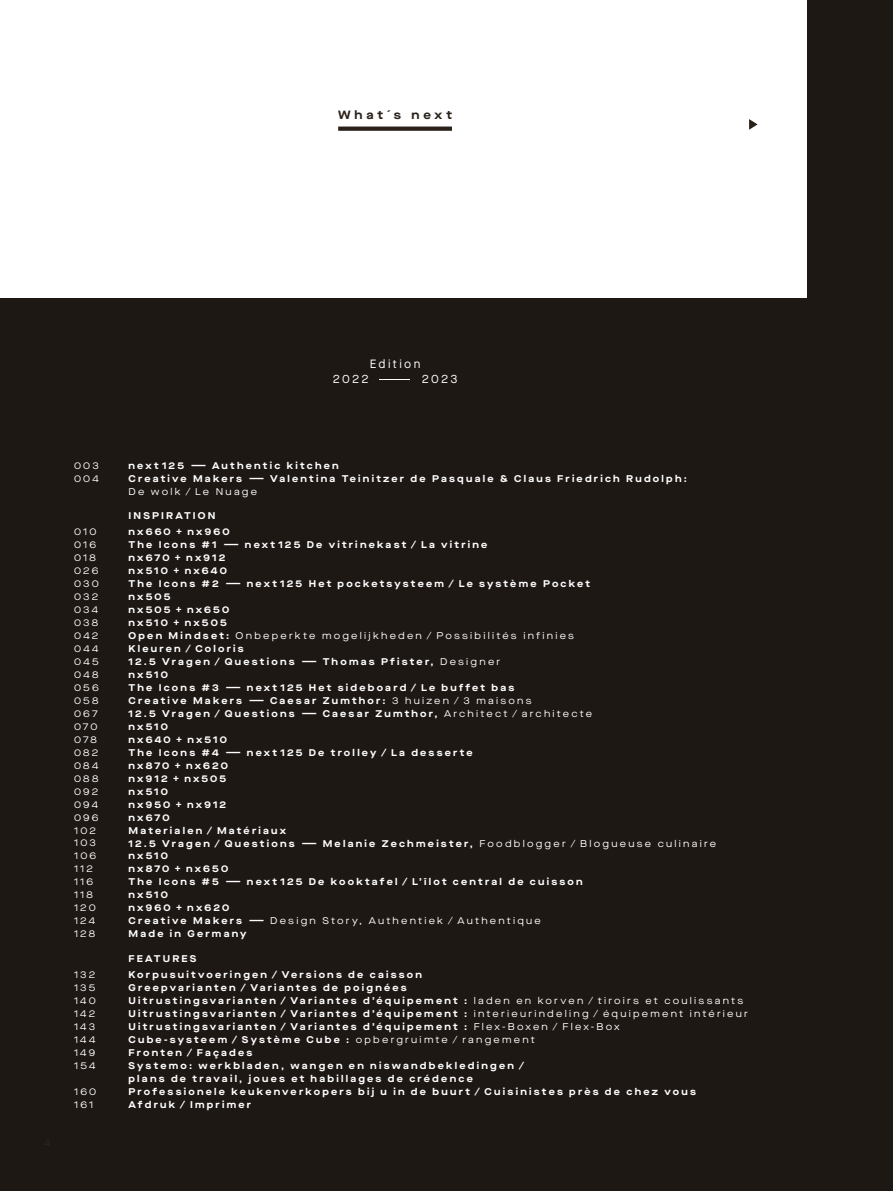
<style>
.page{position:relative;width:893px;height:1191px;background:#fff}
.page>*{position:absolute;margin:0;border:0;box-sizing:border-box;transform-origin:0 0}
.t1{font:12px/15px "Maison Neue";letter-spacing:.19em;color:#fff;text-align:center}
.t2{font:700 expanded 12px "Maison Neue";letter-spacing:.32em;color:#29211a}
.t3{font:700 expanded 9.75px/12.9px "Maison Neue";letter-spacing:.23em;color:#fff}
.t4{font:expanded 9.75px/12.9px "Maison Neue";letter-spacing:.22em;color:#fff}
.s1{font-weight:400}
</style>
<div class="page">
<div style="left:808px;top:0;width:85px;height:1191px;background:#1e1815"></div>
<div style="left:0;top:298px;width:808px;height:893px;background:#1e1815"></div>
<svg style="left:749px;top:119px;width:9px;height:11px"></svg>
<div style="left:338px;top:126px;width:114px;height:5px;background:#29211a"></div>
<p class="t2" style="left:338px;top:106px;width:115px">What´s next</p>
<p class="t1" style="left:333px;top:356px;width:126px">Edition<br>2022 – 2023</p>
<p class="t4" style="left:74px;top:459px;width:27px">003<br>004</p>
<p class="t4" style="left:74px;top:525px;width:26px">010<br>016<br>018<br>026<br>030<br>032<br>034<br>038<br>042<br>044<br>045<br>048<br>056<br>058<br>067<br>070<br>078<br>082<br>084<br>088<br>092<br>094<br>096<br>102<br>103<br>106<br>112<br>116<br>118<br>120<br>124<br>128</p>
<p class="t4" style="left:74px;top:968px;width:23px;text-align:justify">132<br>135<br>140<br>142<br>143<br>144<br>149<br>154</p>
<p class="t4" style="left:74px;top:1084px;width:24px">160<br>161</p>
<p class="t3" style="left:129px;top:458px;width:560px">next 125 – Authentic kitchen<br>Creative Makers – Valentina Teinitzer de Pasquale &amp; Claus Friedrich Rudolph:</p>
<p class="t4" style="left:129px;top:484px;width:130px">De wolk / Le Nuage</p>
<p class="t3" style="left:129px;top:507px;width:103px;line-height:16.2px">INSPIRATION nx660 + nx960</p>
<p class="t3" style="left:129px;top:538px;width:589px">The Icons #1 – next 125 De vitrinekast / La vitrine<br>nx670 + nx912<br>nx510 + nx640<br>The Icons #2 – next 125 Het pocketsysteem / Le système Pocket<br>nx505<br>nx505 + nx650<br>nx510 + nx505<br>Open Mindset: <span class="s1">Onbeperkte mogelijkheden / Possibilités infinies<br></span>Kleuren / Coloris<br>12.5 Vragen / Questions – Thomas Pfister, <span class="s1">Designer<br></span>nx510<br>The Icons #3 – next 125 Het sideboard / Le buffet bas<br>Creative Makers – Caesar Zumthor: <span class="s1">3 huizen / 3 maisons<br></span>12.5 Vragen / Questions – Caesar Zumthor, <span class="s1">Architect / architecte<br></span>nx510<br>nx640 + nx510<br>The Icons #4 – next 125 De trolley / La desserte<br>nx870 + nx620<br>nx912 + nx505<br>nx510<br>nx950 + nx912<br>nx670<br>Materialen / Matériaux<br>12.5 Vragen / Questions – Melanie Zechmeister, <span class="s1">Foodblogger / Blogueuse culinaire </span>nx510<br>nx870 + nx650<br>The Icons #5 – next 125 De kooktafel / L’îlot central de cuisson<br>nx510<br>nx960 + nx620<br>Creative Makers – <span class="s1">Design Story, Authentiek / Authentique<br></span>Made in Germany</p>
<p class="t3" style="left:129px;top:950px;width:295px;line-height:16.2px">FEATURES<br>Korpusuitvoeringen / Versions de caisson</p>
<p class="t3" style="left:129px;top:981px;width:621px">Greepvarianten / Variantes de poignées<br>Uitrustingsvarianten / Variantes d’équipement : <span class="s1">laden en korven / tiroirs et coulissants </span>Uitrustingsvarianten / Variantes d’équipement : <span class="s1">interieurindeling / équipement intérieur </span>Uitrustingsvarianten / Variantes d’équipement : <span class="s1">Flex-Boxen / Flex-Box<br></span>Cube-systeem / Système Cube : <span class="s1">opbergruimte / rangement<br></span>Fronten / Façades<br>Systemo: werkbladen, wangen en niswandbekledingen /<br>plans de travail, joues et habillages de crédence<br>Professionele keukenverkopers bij u in de buurt / Cuisinistes près de chez vous<br>Afdruk / Imprimer</p>
</div>
